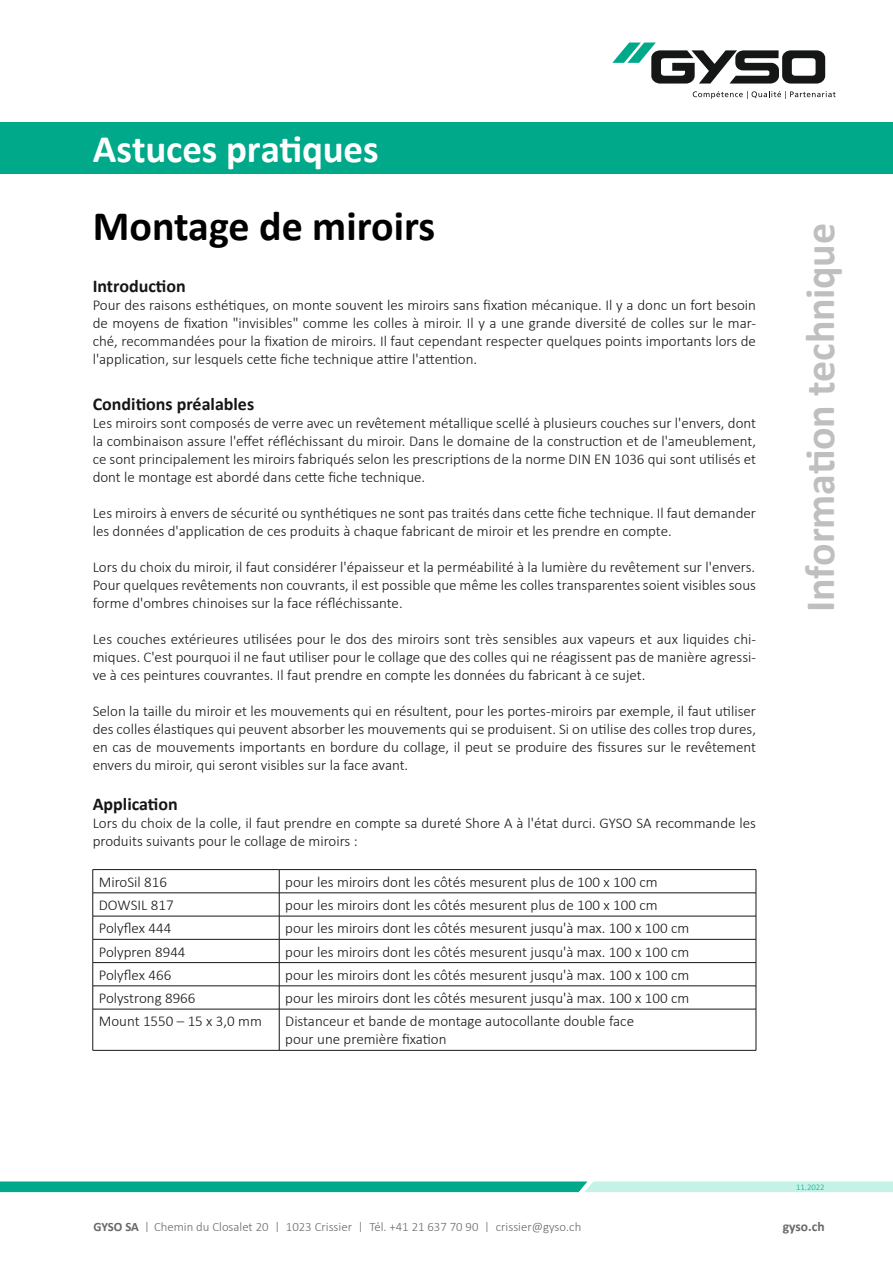
<style>
.page{position:relative;width:893px;height:1263px;background:#fff}
.page>*{position:absolute;margin:0;border:0;box-sizing:border-box;transform-origin:0 0}
.Titel__________Gross{font:700 42px "Calibri";letter-spacing:-.01em;color:#bfbfc0}
.t1{font:700 42px "Calibri";color:#000}
.Titel__________Gross-2{font:700 39px "Calibri";letter-spacing:-.005em;color:#fff}
.t2{font:700 18px "Calibri";color:#151616}
.t3{font:300 15px/18px "Calibri";color:#151616;text-align:justify}
.Adresszeile{font:700 13.5px "Calibri";color:#686868}
.Adresszeile-2{font:300 12.75px "Calibri";color:#686868}
.Index__Erstellt_Ände{font:300 8.7px "Calibri";color:#00a98a}
.s1{font-weight:700}
.s2{font-size:11.55px}
</style>
<div class="page">
<svg style="left:0;top:1181px;width:893px;height:11px;background:#4cc5ad"></svg>
<svg style="left:612px;top:43px;width:213px;height:41px"></svg>
<svg style="left:693px;top:91px;width:143px;height:8px"></svg>
<div style="left:0;top:123px;width:893px;height:51px;background:#00a98a"></div>
<hr style="left:93px;top:869px;width:186px;height:1px;background:#151616">
<hr style="left:279px;top:869px;width:477px;height:1px;background:#151616">
<hr style="left:93px;top:892px;width:186px;height:1px;background:#151616">
<hr style="left:279px;top:892px;width:477px;height:1px;background:#151616">
<hr style="left:93px;top:916px;width:186px;height:1px;background:#151616">
<hr style="left:279px;top:916px;width:477px;height:1px;background:#151616">
<hr style="left:93px;top:939px;width:186px;height:1px;background:#151616">
<hr style="left:279px;top:939px;width:477px;height:1px;background:#151616">
<hr style="left:93px;top:962px;width:186px;height:1px;background:#151616">
<hr style="left:279px;top:962px;width:477px;height:1px;background:#151616">
<hr style="left:93px;top:985px;width:186px;height:1px;background:#151616">
<svg style="left:93px;top:870px;width:1px;height:139px"></svg>
<hr style="left:279px;top:985px;width:477px;height:1px;background:#151616">
<svg style="left:279px;top:870px;width:1px;height:139px"></svg>
<svg style="left:756px;top:870px;width:1px;height:139px"></svg>
<hr style="left:93px;top:1009px;width:186px;height:1px;background:#151616">
<hr style="left:93px;top:1009px;width:1px;height:41px;background:#151616">
<hr style="left:279px;top:1009px;width:477px;height:1px;background:#151616">
<hr style="left:279px;top:1009px;width:1px;height:41px;background:#151616">
<hr style="left:756px;top:1009px;width:1px;height:41px;background:#151616">
<hr style="left:93px;top:1050px;width:186px;height:1px;background:#151616">
<hr style="left:279px;top:1050px;width:477px;height:1px;background:#151616">
<p class="Titel__________Gross-2" style="left:93px;top:121px;width:287px">Astuces pratiques</p>
<p class="t1" style="left:93px;top:196px;width:344px">Montage de miroirs</p>
<p class="t2" style="left:93px;top:273px;width:95px">Introduction</p>
<p class="t3" style="left:93px;top:296px;width:665px">Pour des raisons esthétiques, on monte souvent les miroirs sans fixation mécanique. Il y a donc un fort besoin de moyens de fixation "invisibles" comme les colles à miroir. Il y a une grande diversité de colles sur le mar&shy;ché, recommandées pour la fixation de miroirs. Il faut cependant respecter quelques points importants lors de l'application, sur lesquels cette fiche technique attire l'attention.</p>
<p class="t2" style="left:93px;top:391px;width:163px">Conditions préalables</p>
<p class="t3" style="left:93px;top:414px;width:665px">Les miroirs sont composés de verre avec un revêtement métallique scellé à plusieurs couches sur l'envers, dont la combinaison assure l'effet réfléchissant du miroir. Dans le domaine de la construction et de l'ameublement, ce sont principalement les miroirs fabriqués selon les prescriptions de la norme DIN EN 1036 qui sont utilisés et dont le montage est abordé dans cette fiche technique.</p>
<p class="t3" style="left:93px;top:504px;width:665px">Les miroirs à envers de sécurité ou synthétiques ne sont pas traités dans cette fiche technique. Il faut demander les données d'application de ces produits à chaque fabricant de miroir et les prendre en compte.</p>
<p class="t3" style="left:93px;top:558px;width:664px">Lors du choix du miroir, il faut considérer l'épaisseur et la perméabilité à la lumière du revêtement sur l'envers.</p>
<p class="t3" style="left:93px;top:576px;width:665px">Pour quelques revêtements non couvrants, il est possible que même les colles transparentes soient visibles sous forme d'ombres chinoises sur la face réfléchissante.</p>
<p class="t3" style="left:93px;top:630px;width:665px">Les couches extérieures utilisées pour le dos des miroirs sont très sensibles aux vapeurs et aux liquides chi&shy;miques. C'est pourquoi il ne faut utiliser pour le collage que des colles qui ne réagissent pas de manière agressi&shy;ve à ces peintures couvrantes. Il faut prendre en compte les données du fabricant à ce sujet.</p>
<p class="t3" style="left:93px;top:702px;width:665px">Selon la taille du miroir et les mouvements qui en résultent, pour les portes-miroirs par exemple, il faut utiliser des colles élastiques qui peuvent absorber les mouvements qui se produisent. Si on utilise des colles trop dures, en cas de mouvements importants en bordure du collage, il peut se produire des fissures sur le revêtement envers du miroir, qui seront visibles sur la face avant.</p>
<p class="t2" style="left:93px;top:791px;width:87px">Application</p>
<p class="t3" style="left:93px;top:813px;width:665px">Lors du choix de la colle, il faut prendre en compte sa dureté Shore A à l'état durci. GYSO SA recommande les produits suivants pour le collage de miroirs :</p>
<p class="t3" style="left:99px;top:873px;width:70px">MiroSil 816</p>
<p class="t3" style="left:285px;top:873px;width:374px">pour les miroirs dont les côtés mesurent plus de 100 x 100 cm</p>
<p class="t3" style="left:99px;top:896px;width:76px">DOWSIL 817</p>
<p class="t3" style="left:285px;top:896px;width:374px">pour les miroirs dont les côtés mesurent plus de 100 x 100 cm</p>
<p class="t3" style="left:99px;top:919px;width:74px">Polyflex 444</p>
<p class="t3" style="left:285px;top:919px;width:405px">pour les miroirs dont les côtés mesurent jusqu'à max. 100 x 100 cm</p>
<p class="t3" style="left:99px;top:942px;width:88px">Polypren 8944</p>
<p class="t3" style="left:285px;top:942px;width:405px">pour les miroirs dont les côtés mesurent jusqu'à max. 100 x 100 cm</p>
<p class="t3" style="left:99px;top:966px;width:74px">Polyflex 466</p>
<p class="t3" style="left:285px;top:966px;width:405px">pour les miroirs dont les côtés mesurent jusqu'à max. 100 x 100 cm</p>
<p class="t3" style="left:99px;top:989px;width:98px">Polystrong 8966</p>
<p class="t3" style="left:285px;top:989px;width:405px">pour les miroirs dont les côtés mesurent jusqu'à max. 100 x 100 cm</p>
<p class="t3" style="left:99px;top:1012px;width:165px">Mount 1550 – 15 x 3,0 mm</p>
<p class="t3" style="left:285px;top:1012px;width:350px">Distanceur et bande de montage autocollante double face pour une première fixation</p>
<p class="Titel__________Gross" style="left:790px;top:612px;width:390px;rotate:-90deg">Information technique</p>
<p class="Index__Erstellt_Ände" style="left:796px;top:1181px;width:30px">11.2022</p>
<p class="Adresszeile-2" style="left:94px;top:1218px;width:489px"><span class="s1">GYSO SA</span> <span class="s2">|</span> Chemin du Closalet 20 <span class="s2">|</span> 1023 Crissier <span class="s2">|</span> Tél. +41 21 637 70 90 <span class="s2">|</span> crissier@gyso.ch</p>
<p class="Adresszeile" style="left:783px;top:1216px;width:43px">gyso.ch</p>
</div>
